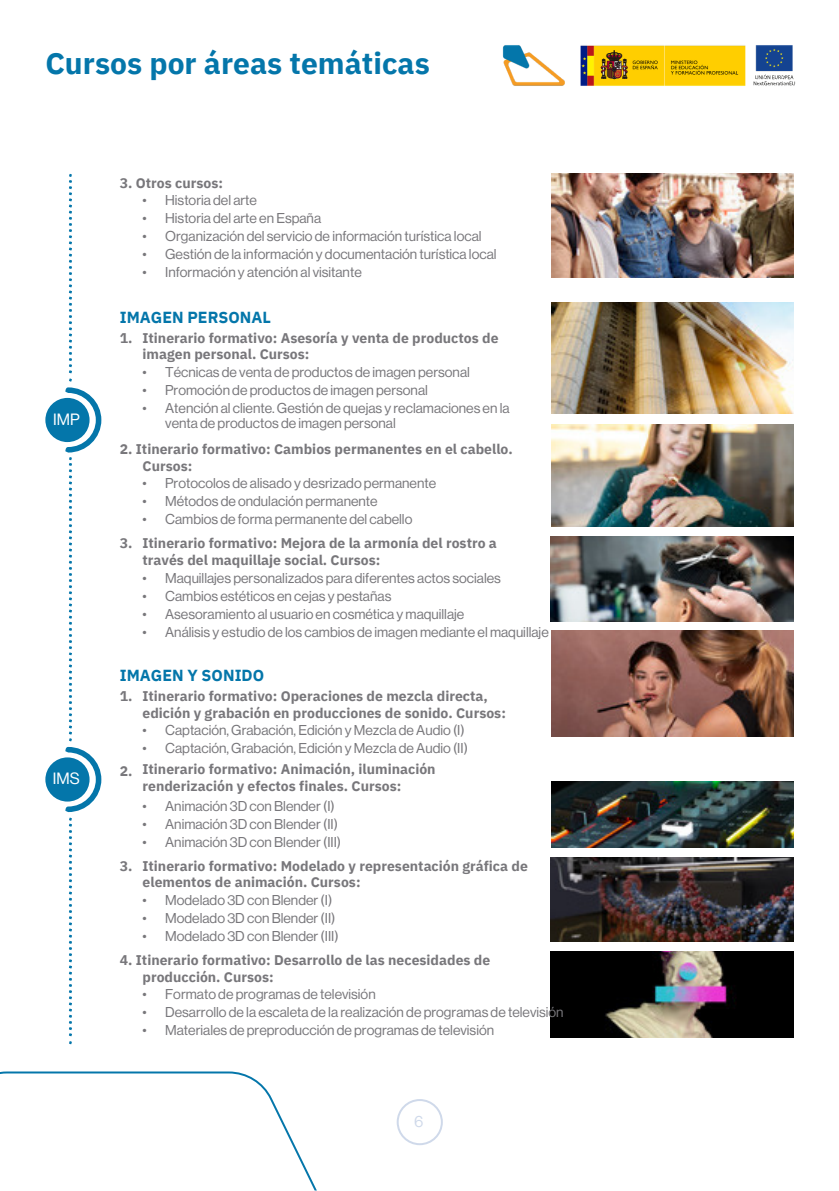
<style>
.page{position:relative;width:839px;height:1191px;background:#fff}
.page>*{position:absolute;margin:0;border:0;box-sizing:border-box;transform-origin:0 0}
.t1{font:700 30px "IBM Plex Sans";color:#0476aa}
.t2{font:700 16px "IBM Plex Sans";color:#0476aa}
.t3{font:16px "Neue Haas Display";color:#fff}
.t4{font:16px "Neue Haas Display";color:#cfd9ea}
.t5{font:14px/18px "Neue Haas Display";color:#78777b}
.t6{font:700 14px/16.4px "IBM Plex Sans";color:#78777b}
</style>
<div class="page">
<div style="left:45px;top:398px;width:45px;height:44px;background:#0476aa;border-radius:50%"></div>
<div style="left:45px;top:757px;width:45px;height:45px;background:#0476aa;border-radius:50%"></div>
<svg style="left:65px;top:747px;width:36px;height:65px"></svg>
<svg style="left:65px;top:174px;width:36px;height:567px"></svg>
<svg style="left:69px;top:818px;width:3px;height:226px"></svg>
<svg style="left:396px;top:1099px;width:47px;height:46px"></svg>
<img style="left:551px;top:425px;width:242px;height:102px">
<img style="left:550px;top:536px;width:243px;height:86px">
<img style="left:551px;top:630px;width:242px;height:107px">
<img style="left:551px;top:782px;width:242px;height:66px">
<img style="left:550px;top:858px;width:243px;height:84px">
<img style="left:550px;top:952px;width:243px;height:85px">
<svg style="left:0;top:1071px;width:272px;height:28px"></svg>
<img style="left:502px;top:45px;width:294px;height:41px">
<img style="left:551px;top:174px;width:242px;height:103px">
<img style="left:551px;top:302px;width:242px;height:111px">
<p class="t1" style="left:45px;top:43px;width:386px">Cursos por áreas temáticas</p>
<p class="t6" style="left:120px;top:174px;width:105px">3. Otros cursos:</p>
<p class="t5" style="left:142px;top:192px;width:6px">• •</p>
<p class="t5" style="left:142px;top:228px;width:6px;text-align:justify">• • •</p>
<p class="t5" style="left:165px;top:192px;width:333px">Historia del arte<br>Historia del arte en España<br>Organización del servicio de información turística local Gestión de la información y documentación turística local Información y atención al visitante</p>
<p class="t2" style="left:120px;top:307px;width:153px">IMAGEN PERSONAL</p>
<p class="t3" style="left:53px;top:411px;width:28px">IMP</p>
<p class="t3" style="left:53px;top:771px;width:28px">IMS</p>
<p class="t6" style="left:120px;top:329px;width:14px">1.</p>
<p class="t6" style="left:142px;top:329px;width:357px">Itinerario formativo: Asesoría y venta de productos de imagen personal. Cursos:</p>
<p class="t5" style="left:142px;top:364px;width:6px;text-align:justify">• • •</p>
<p class="t5" style="left:165px;top:364px;width:346px">Técnicas de venta de productos de imagen personal<br>Promoción de productos de imagen personal<br>Atención al cliente. Gestión de quejas y reclamaciones en la</p>
<p class="t5" style="left:165px;top:415px;width:232px">venta de productos de imagen personal</p>
<p class="t6" style="left:142px;top:440px;width:372px;text-indent:-23px">2. Itinerario formativo: Cambios permanentes en el cabello.<br>Cursos:</p>
<p class="t6" style="left:120px;top:535px;width:14px">3.</p>
<p class="t5" style="left:142px;top:475px;width:6px;text-align:justify">• • •</p>
<p class="t5" style="left:165px;top:475px;width:272px">Protocolos de alisado y desrizado permanente<br>Métodos de ondulación permanente<br>Cambios de forma permanente del cabello</p>
<p class="t6" style="left:142px;top:535px;width:356px">Itinerario formativo: Mejora de la armonía del rostro a través del maquillaje social. Cursos:</p>
<p class="t5" style="left:165px;top:569px;width:385px">Maquillajes personalizados para diferentes actos sociales Cambios estéticos en cejas y pestañas<br>Asesoramiento al usuario en cosmética y maquillaje<br>Análisis y estudio de los cambios de imagen mediante el maquillaje</p>
<p class="t2" style="left:120px;top:665px;width:146px">IMAGEN Y SONIDO</p>
<p class="t5" style="left:142px;top:569px;width:6px;text-align:justify">• • • •</p>
<p class="t6" style="left:120px;top:688px;width:14px">1.</p>
<p class="t6" style="left:142px;top:688px;width:365px">Itinerario formativo: Operaciones de mezcla directa, edición y grabación en producciones de sonido. Cursos:</p>
<p class="t5" style="left:142px;top:722px;width:6px">• •</p>
<p class="t5" style="left:165px;top:722px;width:304px">Captación, Grabación, Edición y Mezcla de Audio (I)<br>Captación, Grabación, Edición y Mezcla de Audio (II)</p>
<p class="t6" style="left:120px;top:763px;width:14px">2.</p>
<p class="t6" style="left:142px;top:761px;width:294px">Itinerario formativo: Animación, iluminación renderización y efectos finales. Cursos:</p>
<p class="t5" style="left:142px;top:797px;width:6px;text-align:justify">• • •</p>
<p class="t5" style="left:165px;top:797px;width:177px">Animación 3D con Blender (I)<br>Animación 3D con Blender (II)<br>Animación 3D con Blender (III)</p>
<p class="t6" style="left:120px;top:857px;width:14px">3.</p>
<p class="t6" style="left:142px;top:857px;width:387px">Itinerario formativo: Modelado y representación gráfica de elementos de animación. Cursos:</p>
<p class="t5" style="left:142px;top:891px;width:6px;text-align:justify">• • •</p>
<p class="t5" style="left:165px;top:891px;width:175px">Modelado 3D con Blender (I)<br>Modelado 3D con Blender (II)<br>Modelado 3D con Blender (III)</p>
<p class="t6" style="left:142px;top:951px;width:349px;text-indent:-23px">4. Itinerario formativo: Desarrollo de las necesidades de producción. Cursos:</p>
<p class="t5" style="left:142px;top:986px;width:6px;text-align:justify">• • •</p>
<p class="t5" style="left:165px;top:986px;width:400px">Formato de programas de televisión<br>Desarrollo de la escaleta de la realización de programas de televisión<br>Materiales de preproducción de programas de televisión</p>
<p class="t4" style="left:414px;top:1114px;width:11px">6</p>
</div>
